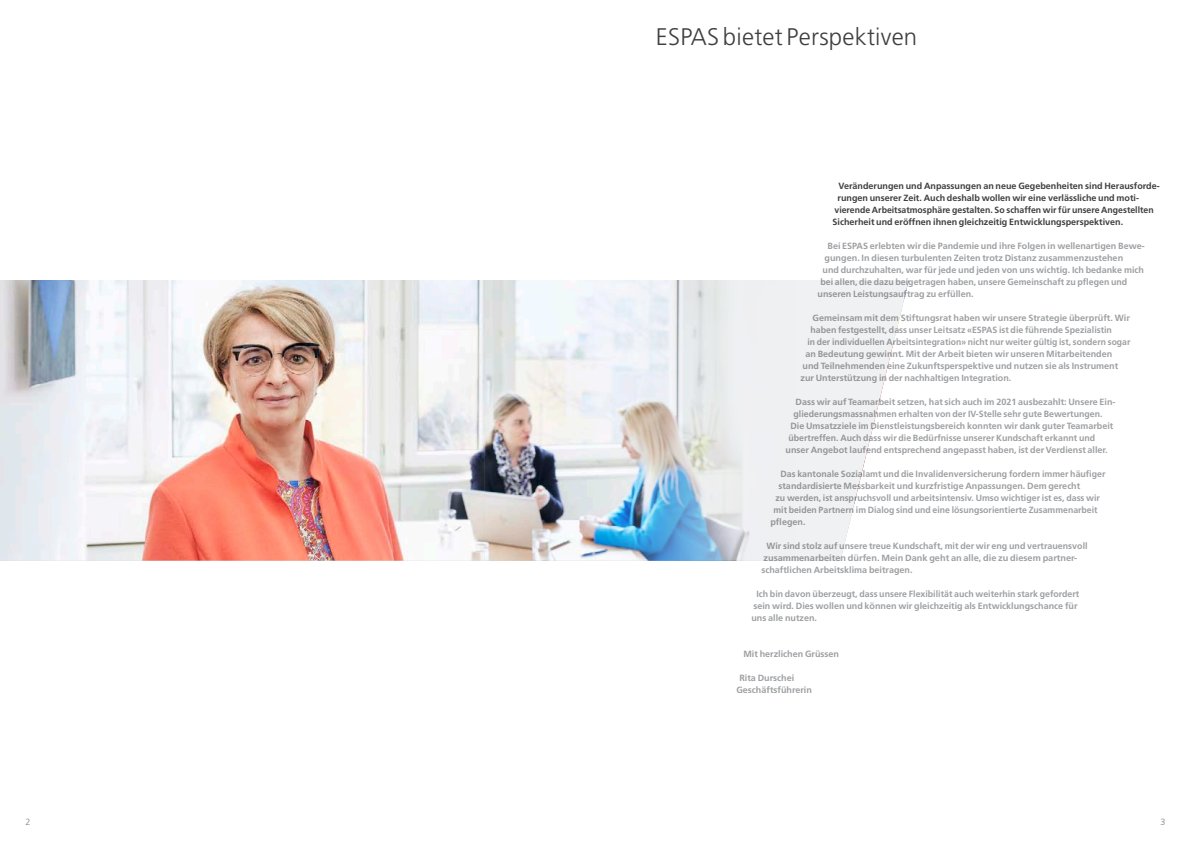
<style>
.page{position:relative;width:1191px;height:842px;background:#fff}
.page>*{position:absolute;margin:0;border:0;box-sizing:border-box;transform-origin:0 0}
.t1{font:300 24px "Frutiger";letter-spacing:.01em;color:#3e3e3f}
.t2{font:700 9px/12px "Frutiger";color:#9d9fa2}
.t3{font:700 9px "Frutiger";color:#3e3e3f}
.t4{font:700 9px "Frutiger";color:#9d9fa2;scale:.96 1}
.t5{font:300 9px "Frutiger";color:#808285}
</style>
<div class="page">
<img style="left:0;top:280px;width:908px;height:281px">
<h1 class="t1" style="left:656px;top:23px;width:263px">ESPAS bietet Perspektiven</h1>
<p class="t3" style="left:838px;top:180px;width:323px">Veränderungen und Anpassungen an neue Gegebenheiten sind Herausforde-</p>
<p class="t3" style="left:837px;top:192px;width:303px">rungen unserer Zeit. Auch deshalb wollen wir eine verlässliche und moti-</p>
<p class="t3" style="left:834px;top:204px;width:321px">vierende Arbeitsatmosphäre gestalten. So schaffen wir für unsere Angestellten</p>
<p class="t3" style="left:832px;top:216px;width:292px">Sicherheit und eröffnen ihnen gleichzeitig Entwicklungsperspektiven.</p>
<p class="t2" style="left:827px;top:240px;width:319px">Bei ESPAS erlebten wir die Pandemie und ihre Folgen in wellenartigen Bewe-</p>
<p class="t2" style="left:824px;top:252px;width:300px">gungen. In diesen turbulenten Zeiten trotz Distanz zusammenzustehen</p>
<p class="t2" style="left:822px;top:264px;width:323px">und durchzuhalten, war für jede und jeden von uns wichtig. Ich bedanke mich</p>
<p class="t2" style="left:820px;top:276px;width:308px">bei allen, die dazu beigetragen haben, unsere Gemeinschaft zu pflegen und</p>
<p class="t2" style="left:817px;top:288px;width:158px">unseren Leistungsauftrag zu erfüllen.</p>
<p class="t2" style="left:812px;top:312px;width:319px">Gemeinsam mit dem Stiftungsrat haben wir unsere Strategie überprüft. Wir</p>
<p class="t2" style="left:810px;top:324px;width:303px">haben festgestellt, dass unser Leitsatz «ESPAS ist die führende Spezialistin</p>
<p class="t4" style="left:807px;top:336px;width:338px">in der individuellen Arbeitsintegration» nicht nur weiter gültig ist, sondern sogar</p>
<p class="t2" style="left:805px;top:348px;width:308px">an Bedeutung gewinnt. Mit der Arbeit bieten wir unseren Mitarbeitenden</p>
<p class="t2" style="left:802px;top:360px;width:317px">und Teilnehmenden eine Zukunftsperspektive und nutzen sie als Instrument</p>
<p class="t2" style="left:800px;top:372px;width:212px">zur Unterstützung in der nachhaltigen Integration.</p>
<p class="t2" style="left:795px;top:396px;width:321px">Dass wir auf Teamarbeit setzen, hat sich auch im 2021 ausbezahlt: Unsere Ein-</p>
<p class="t2" style="left:793px;top:408px;width:311px">gliederungsmassnahmen erhalten von der IV-Stelle sehr gute Bewertungen.</p>
<p class="t2" style="left:790px;top:420px;width:324px">Die Umsatzziele im Dienstleistungsbereich konnten wir dank guter Teamarbeit</p>
<p class="t2" style="left:788px;top:432px;width:308px">übertreffen. Auch dass wir die Bedürfnisse unserer Kundschaft erkannt und</p>
<p class="t2" style="left:785px;top:444px;width:324px">unser Angebot laufend entsprechend angepasst haben, ist der Verdienst aller.</p>
<p class="t2" style="left:780px;top:468px;width:326px">Das kantonale Sozialamt und die Invalidenversicherung fordern immer häufiger</p>
<p class="t2" style="left:778px;top:480px;width:303px">standardisierte Messbarkeit und kurzfristige Anpassungen. Dem gerecht</p>
<p class="t2" style="left:775px;top:492px;width:326px">zu werden, ist anspruchsvoll und arbeitsintensiv. Umso wichtiger ist es, dass wir</p>
<p class="t2" style="left:773px;top:504px;width:325px">mit beiden Partnern im Dialog sind und eine lösungsorientierte Zusammenarbeit</p>
<p class="t2" style="left:770px;top:516px;width:37px">pflegen.</p>
<p class="t2" style="left:761px;top:540px;width:328px;text-indent:5px">Wir sind stolz auf unsere treue Kundschaft, mit der wir eng und vertrauensvoll zusammenarbeiten dürfen. Mein Dank geht an alle, die zu diesem partner&shy;schaftlichen Arbeitsklima beitragen.</p>
<p class="t2" style="left:751px;top:588px;width:329px;text-indent:5px">Ich bin davon überzeugt, dass unsere Flexibilität auch weiterhin stark gefordert sein wird. Dies wollen und können wir gleichzeitig als Entwicklungschance für uns alle nutzen.</p>
<p class="t2" style="left:743px;top:648px;width:97px">Mit herzlichen Grüssen</p>
<p class="t2" style="left:736px;top:672px;width:77px;text-indent:3px">Rita Durschei<br>Geschäftsführerin</p>
<p class="t5" style="left:26px;top:817px;width:7px">2</p>
<p class="t5" style="left:1160px;top:817px;width:7px">3</p>
</div>
